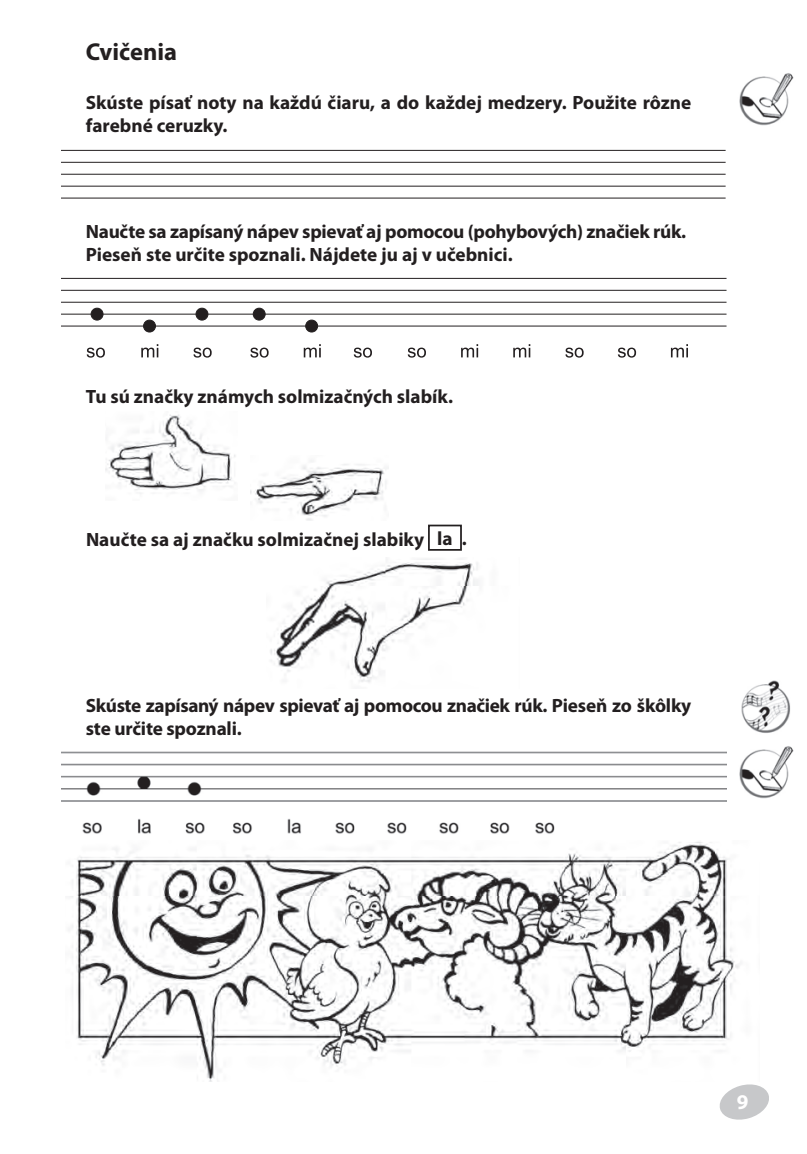
<style>
.page{position:relative;width:807px;height:1154px;background:#fff}
.page>*{position:absolute;margin:0;border:0;box-sizing:border-box;transform-origin:0 0}
.t1{font:700 24.5px "Myriad Pro";color:#231f20}
.t2{font:700 21px "Myriad Pro";color:#fff}
.t3{font:700 19.25px/23.1px "Myriad Pro";letter-spacing:-.005em;color:#231f20}
</style>
<div class="page">
<svg style="left:719px;top:1084px;width:50px;height:36px"></svg>
<img style="left:270px;top:558px;width:208px;height:125px">
<hr style="left:61px;top:278px;width:665px;height:1px;background:#231f20">
<hr style="left:61px;top:290px;width:665px;height:1px;background:#231f20">
<hr style="left:61px;top:302px;width:665px;height:1px;background:#231f20">
<hr style="left:61px;top:314px;width:665px;height:1px;background:#231f20">
<hr style="left:61px;top:326px;width:665px;height:1px;background:#231f20">
<div style="left:91px;top:308px;width:12px;height:12px;background:#231f20;border-radius:50%"></div>
<div style="left:91px;top:308px;width:12px;height:12px;border:1px solid #231f20;border-radius:50%"></div>
<div style="left:143px;top:320px;width:12px;height:12px;background:#231f20;border-radius:50%"></div>
<div style="left:143px;top:320px;width:13px;height:12px;border:1px solid #231f20;border-radius:50%"></div>
<div style="left:196px;top:308px;width:12px;height:12px;background:#231f20;border-radius:50%"></div>
<div style="left:195px;top:308px;width:13px;height:12px;border:1px solid #231f20;border-radius:50%"></div>
<div style="left:253px;top:308px;width:12px;height:12px;background:#231f20;border-radius:50%"></div>
<div style="left:253px;top:308px;width:12px;height:12px;border:1px solid #231f20;border-radius:50%"></div>
<div style="left:306px;top:320px;width:11px;height:12px;background:#231f20;border-radius:50%"></div>
<div style="left:305px;top:320px;width:13px;height:12px;border:1px solid #231f20;border-radius:50%"></div>
<svg style="left:87px;top:348px;width:18px;height:10px"></svg>
<svg style="left:354px;top:348px;width:18px;height:10px"></svg>
<svg style="left:141px;top:344px;width:17px;height:13px"></svg>
<svg style="left:407px;top:348px;width:19px;height:10px"></svg>
<svg style="left:304px;top:344px;width:17px;height:13px"></svg>
<svg style="left:565px;top:348px;width:18px;height:10px"></svg>
<svg style="left:617px;top:348px;width:19px;height:10px"></svg>
<svg style="left:671px;top:344px;width:17px;height:13px"></svg>
<svg style="left:193px;top:348px;width:19px;height:10px"></svg>
<svg style="left:461px;top:344px;width:17px;height:13px"></svg>
<svg style="left:250px;top:348px;width:18px;height:10px"></svg>
<svg style="left:513px;top:344px;width:17px;height:13px"></svg>
<div style="left:428px;top:525px;width:34px;height:26px;border:2px solid #231f20"></div>
<img style="left:61px;top:751px;width:665px;height:83px">
<img style="left:69px;top:842px;width:672px;height:239px">
<img style="left:106px;top:414px;width:130px;height:80px">
<img style="left:251px;top:460px;width:137px;height:61px">
<img style="left:739px;top:680px;width:55px;height:119px">
<hr style="left:61px;top:150px;width:664px;height:1px;background:#231f20">
<hr style="left:61px;top:162px;width:664px;height:1px;background:#231f20">
<hr style="left:61px;top:174px;width:664px;height:1px;background:#231f20">
<hr style="left:61px;top:186px;width:664px;height:1px;background:#231f20">
<hr style="left:61px;top:198px;width:664px;height:1px;background:#231f20">
<img style="left:739px;top:73px;width:55px;height:53px">
<p class="t1" style="left:86px;top:38px;width:93px">Cvičenia</p>
<p class="t3" style="left:86px;top:91px;width:607px">Skúste písať noty na každú čiaru, a do každej medzery. Použite rôzne farebné ceruzky.</p>
<p class="t3" style="left:86px;top:221px;width:602px">Naučte sa zapísaný nápev spievať aj pomocou (pohybových) značiek rúk.<br>Pieseň ste určite spoznali. Nájdete ju aj v učebnici.</p>
<p class="t3" style="left:86px;top:386px;width:369px">Tu sú značky známych solmizačných slabík.</p>
<p class="t3" style="left:86px;top:528px;width:382px">Naučte sa aj značku solmizačnej slabiky la .</p>
<p class="t3" style="left:86px;top:694px;width:607px">Skúste zapísaný nápev spievať aj pomocou značiek rúk. Pieseň zo škôlky ste určite spoznali.</p>
<p class="t2" style="left:736px;top:1090px;width:13px">9</p>
</div>
